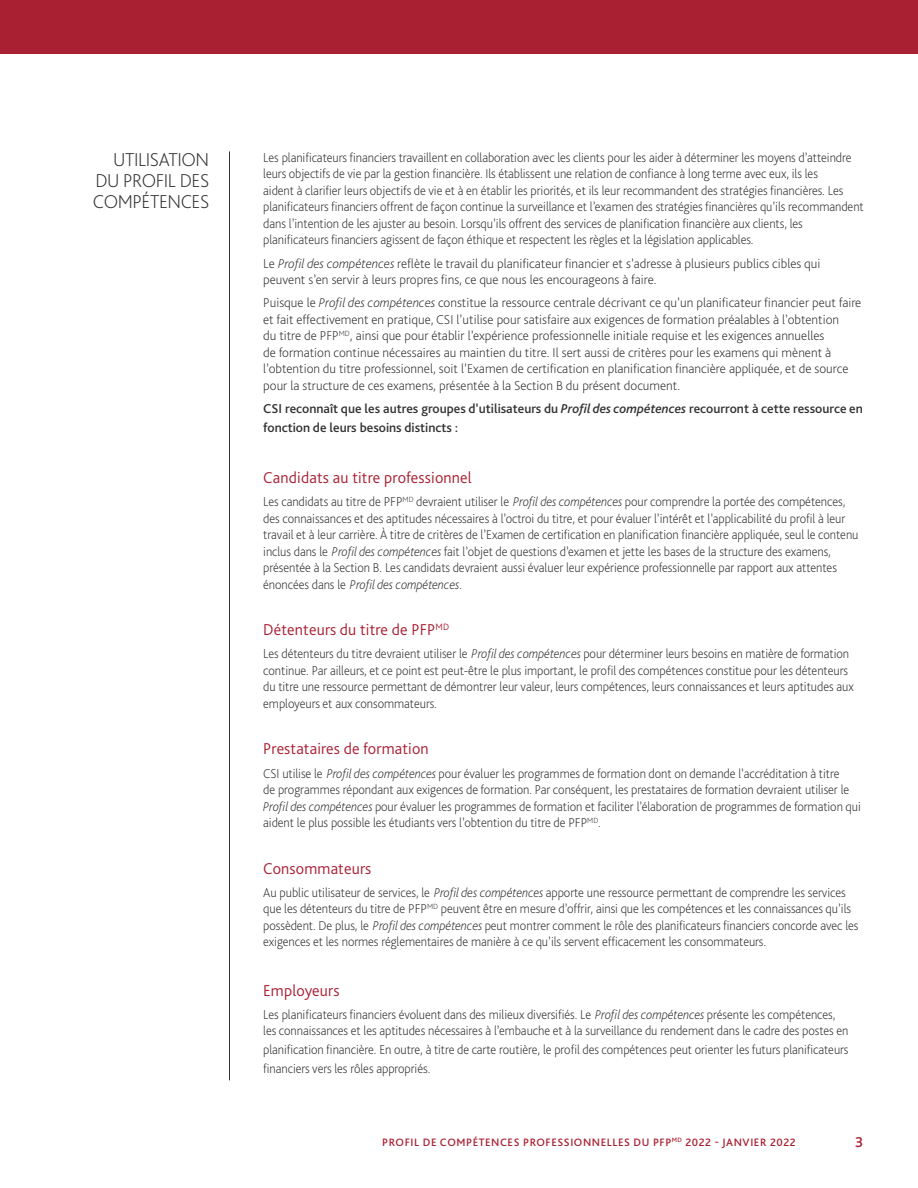
<style>
.page{position:relative;width:918px;height:1188px;background:#fff}
.page>*{position:absolute;margin:0;border:0;box-sizing:border-box;transform-origin:0 0}
.t1{font:200 19.5px/21px "Bliss Pro";letter-spacing:-.02em;color:#313131;text-align:justify}
.t2{font:300 16.5px "Bliss Pro";letter-spacing:.01em;color:#a92033}
.t3{font:500 15px "Bliss Pro";color:#a92033}
.t4{font:200 13.5px/16.5px "Bliss Pro";letter-spacing:-.005em;color:#313131;scale:.95 1}
.t5{font:200 13.5px/16.5px "Bliss Pro";letter-spacing:-.005em;color:#313131}
.t6{font:500 13.5px/18.8px "Bliss Pro";color:#313131}
.t7{font:500 11.25px "Bliss Pro";letter-spacing:.05em;color:#a92033}
.s1{font-style:italic}
</style>
<div class="page">
<hr style="left:229px;top:152px;width:1px;height:838px;background:#313131">
<div style="left:0;top:0;width:918px;height:54px;background:#a92033"></div>
<hr style="left:229px;top:958px;width:1px;height:122px;background:#313131">
<h1 class="t1" style="left:93px;top:149px;width:118px;text-indent:20px">UTILISATION DU PROFIL DES COMPÉTENCES</h1>
<p class="t4" style="left:263px;top:149px;width:634px">Les planificateurs financiers travaillent en collaboration avec les clients pour les aider à déterminer les moyens d’atteindre leurs objectifs de vie par la gestion financière. Ils établissent une relation de confiance à long terme avec eux, ils les<br>aident à clarifier leurs objectifs de vie et à en établir les priorités, et ils leur recommandent des stratégies financières. Les planificateurs financiers offrent de façon continue la surveillance et l’examen des stratégies financières qu’ils recommandent dans l’intention de les ajuster au besoin. Lorsqu’ils offrent des services de planification financière aux clients, les planificateurs financiers agissent de façon éthique et respectent les règles et la législation applicables.</p>
<p class="t5" style="left:263px;top:254px;width:559px">Le <span class="s1">Profil des compétences</span> reflète le travail du planificateur financier et s’adresse à plusieurs publics cibles qui peuvent s’en servir à leurs propres fins, ce que nous les encourageons à faire.</p>
<p class="t5" style="left:263px;top:294px;width:600px">Puisque le <span class="s1">Profil des compétences</span> constitue la ressource centrale décrivant ce qu’un planificateur financier peut faire et fait effectivement en pratique, CSI l’utilise pour satisfaire aux exigences de formation préalables à l’obtention<br>du titre de PFP<sup>MD</sup>, ainsi que pour établir l’expérience professionnelle initiale requise et les exigences annuelles<br>de formation continue nécessaires au maintien du titre. Il sert aussi de critères pour les examens qui mènent à l’obtention du titre professionnel, soit l’Examen de certification en planification financière appliquée, et de source pour la structure de ces examens, présentée à la Section B du présent document.</p>
<p class="t6" style="left:263px;top:399px;width:601px">CSI reconnaît que les autres groupes d’utilisateurs du <span class="s1">Profil des compétences</span> recourront à cette ressource en fonction de leurs besoins distincts :</p>
<p class="t2" style="left:263px;top:467px;width:210px">Candidats au titre professionnel</p>
<p class="t4" style="left:263px;top:493px;width:628px">Les candidats au titre de PFP<sup>MD</sup> devraient utiliser le <span class="s1">Profil des compétences</span> pour comprendre la portée des compétences, des connaissances et des aptitudes nécessaires à l’octroi du titre, et pour évaluer l’intérêt et l’applicabilité du profil à leur travail et à leur carrière. À titre de critères de l’Examen de certification en planification financière appliquée, seul le contenu inclus dans le <span class="s1">Profil des compétences</span> fait l’objet de questions d’examen et jette les bases de la structure des examens, présentée à la Section B. Les candidats devraient aussi évaluer leur expérience professionnelle par rapport aux attentes énoncées dans le <span class="s1">Profil des compétences</span>.</p>
<p class="t2" style="left:263px;top:619px;width:187px">Détenteurs du titre de PFP<sup>MD</sup></p>
<p class="t4" style="left:263px;top:645px;width:623px">Les détenteurs du titre devraient utiliser le <span class="s1">Profil des compétences</span> pour déterminer leurs besoins en matière de formation continue. Par ailleurs, et ce point est peut-être le plus important, le profil des compétences constitue pour les détenteurs du titre une ressource permettant de démontrer leur valeur, leurs compétences, leurs connaissances et leurs aptitudes aux employeurs et aux consommateurs.</p>
<p class="t2" style="left:263px;top:739px;width:167px">Prestataires de formation</p>
<p class="t4" style="left:263px;top:764px;width:631px">CSI utilise le <span class="s1">Profil des compétences</span> pour évaluer les programmes de formation dont on demande l’accréditation à titre<br>de programmes répondant aux exigences de formation. Par conséquent, les prestataires de formation devraient utiliser le <span class="s1">Profil des compétences</span> pour évaluer les programmes de formation et faciliter l’élaboration de programmes de formation qui aident le plus possible les étudiants vers l’obtention du titre de PFP<sup>MD</sup>.</p>
<p class="t2" style="left:263px;top:858px;width:110px">Consommateurs</p>
<p class="t4" style="left:263px;top:884px;width:628px">Au public utilisateur de services, le <span class="s1">Profil des compétences</span> apporte une ressource permettant de comprendre les services que les détenteurs du titre de PFP<sup>MD</sup> peuvent être en mesure d’offrir, ainsi que les compétences et les connaissances qu’ils possèdent. De plus, le <span class="s1">Profil des compétences</span> peut montrer comment le rôle des planificateurs financiers concorde avec les exigences et les normes réglementaires de manière à ce qu’ils servent efficacement les consommateurs.</p>
<p class="t2" style="left:263px;top:980px;width:78px">Employeurs</p>
<p class="t4" style="left:263px;top:1006px;width:618px">Les planificateurs financiers évoluent dans des milieux diversifiés. Le <span class="s1">Profil des compétences</span> présente les compétences, les connaissances et les aptitudes nécessaires à l’embauche et à la surveillance du rendement dans le cadre des postes en</p>
<p class="t4" style="left:263px;top:1040px;width:618px;line-height:18.8px">planification financière. En outre, à titre de carte routière, le profil des compétences peut orienter les futurs planificateurs financiers vers les rôles appropriés.</p>
<p class="t7" style="left:382px;top:1135px;width:415px">PROFIL DE COMPÉTENCES PROFESSIONNELLES DU PFP<sup>MD</sup> 2022 - JANVIER 2022</p>
<p class="t3" style="left:855px;top:1133px;width:10px">3</p>
</div>
